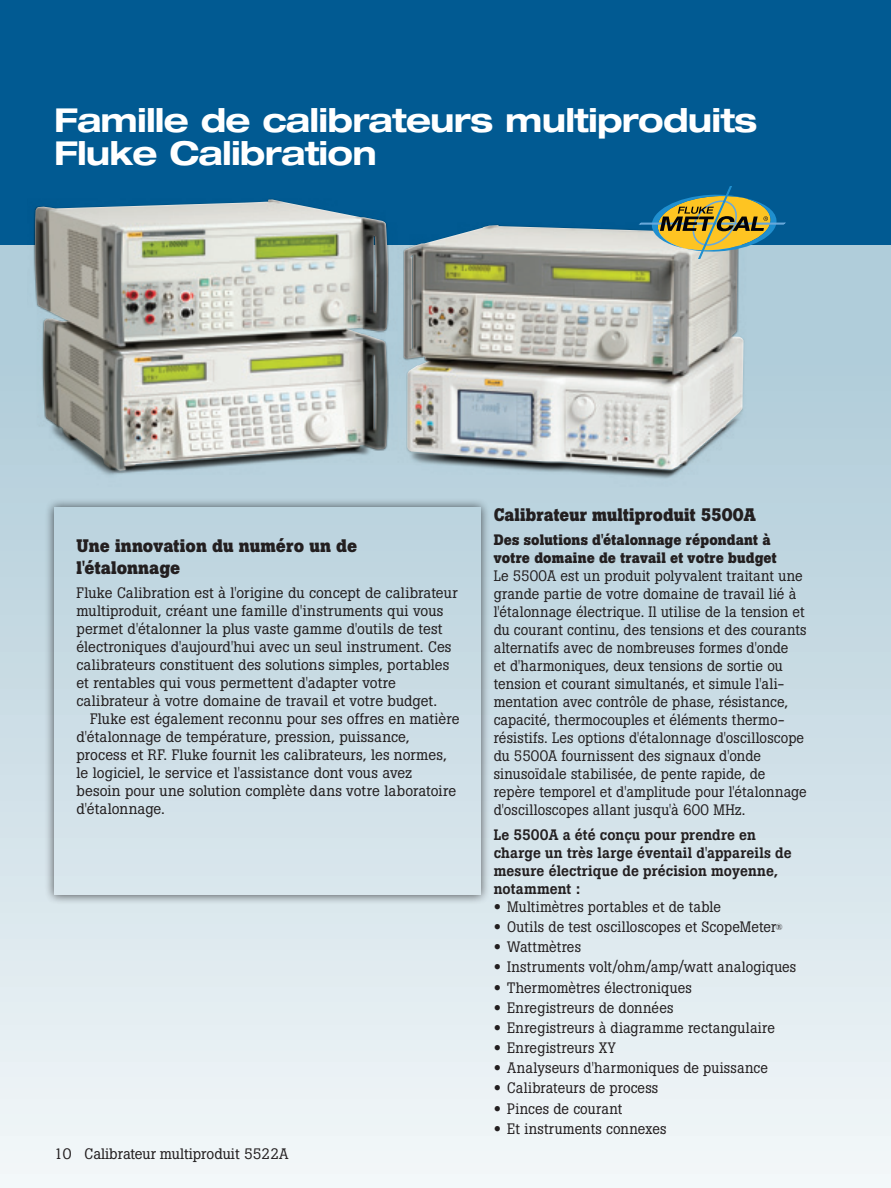
<style>
.page{position:relative;width:891px;height:1188px;background:#fff}
.page>*{position:absolute;margin:0;border:0;box-sizing:border-box;transform-origin:0 0}
.t1{font:700 expanded 33px/33px "Helvetica Neue LT Std";letter-spacing:-.025em;color:#fff}
._2nd_subhead{font:700 18px/21.6px "Boton Pro";letter-spacing:.005em;color:#231f20}
._1st_paragraph{font:15px/18px "Boton Pro";letter-spacing:.005em;color:#231f20}
.Bullet_copy{font:15px "Boton Pro";letter-spacing:.01em;color:#231f20}
.indent_paragraph{font:15px/18px "Boton Pro";letter-spacing:.005em;color:#231f20}
._1st_paragraph-2{font:500 15px/18px "Boton Pro";letter-spacing:.01em;color:#231f20}
._1st_paragraph-3{font:700 15px/18px "Boton Pro";letter-spacing:.01em;color:#231f20}
.s1{font-family:"Helvetica Neue LT Std";font-weight:700;font-stretch:expanded}
.s2{font-size:8.7px}
</style>
<div class="page">
<div style="left:0;top:244px;width:891px;height:944px;background:linear-gradient(to bottom,#a8c7d6,#f1f6f8)"></div>
<div style="left:0;top:0;width:891px;height:245px;background:#015a92"></div>
<div style="left:44px;top:497px;width:446px;height:407px;background:#231f20;opacity:.75"></div>
<div style="left:54px;top:507px;width:426px;height:388px;background:linear-gradient(to bottom,#bbd3de,#dae7ed)"></div>
<img style="left:27px;top:210px;width:735px;height:282px">
<img style="left:35px;top:199px;width:709px;height:272px">
<svg style="left:638px;top:186px;width:148px;height:73px"></svg>
<p class="t1" style="left:54px;top:102px;width:705px">Famille de calibrateurs multiproduits<br>Fluke Calibration</p>
<p class="_2nd_subhead" style="left:76px;top:535px;width:282px">Une innovation du numéro un de l'étalonnage</p>
<p class="_1st_paragraph" style="left:76px;top:584px;width:383px">Fluke Calibration est à l'origine du concept de calibrateur multiproduit, créant une famille d'instruments qui vous permet d'étalonner la plus vaste gamme d'outils de test électroniques d'aujourd'hui avec un seul instrument. Ces calibrateurs constituent des solutions simples, portables et rentables qui vous permettent d'adapter votre calibrateur à votre domaine de travail et votre budget.</p>
<p class="indent_paragraph" style="left:76px;top:710px;width:385px;text-indent:14px">Fluke est également reconnu pour ses offres en matière d'étalonnage de température, pression, puissance, process et RF. Fluke fournit les calibrateurs, les normes, le logiciel, le service et l'assistance dont vous avez besoin pour une solution complète dans votre laboratoire d'étalonnage.</p>
<p class="_1st_paragraph" style="left:54px;top:1145px;width:236px">10 Calibrateur multiproduit 5522A</p>
<p class="_2nd_subhead" style="left:494px;top:503px;width:264px">Calibrateur multiproduit 5500A</p>
<p class="_1st_paragraph-3" style="left:494px;top:531px;width:285px">Des solutions d'étalonnage répondant à votre domaine de travail et votre budget</p>
<p class="_1st_paragraph" style="left:494px;top:567px;width:315px">Le 5500A est un produit polyvalent traitant une grande partie de votre domaine de travail lié à l'étalonnage électrique. Il utilise de la tension et du courant continu, des tensions et des courants alternatifs avec de nombreuses formes d'onde<br>et d'harmoniques, deux tensions de sortie ou tension et courant simultanés, et simule l'ali&shy;mentation avec contrôle de phase, résistance, capacité, thermocouples et éléments thermo&shy;résistifs. Les options d'étalonnage d'oscilloscope du 5500A fournissent des signaux d'onde sinusoïdale stabilisée, de pente rapide, de repère temporel et d'amplitude pour l'étalonnage d'oscilloscopes allant jusqu'à 600 MHz.</p>
<p class="_1st_paragraph-2" style="left:494px;top:826px;width:300px">Le 5500A a été conçu pour prendre en charge un très large éventail d'appareils de mesure électrique de précision moyenne, notamment :</p>
<p class="Bullet_copy" style="left:494px;top:897px;width:229px"><span class="s1">•</span> Multimètres portables et de table</p>
<p class="Bullet_copy" style="left:494px;top:917px;width:290px"><span class="s1">•</span> Outils de test oscilloscopes et ScopeMeter<span class="s2">®</span></p>
<p class="Bullet_copy" style="left:494px;top:937px;width:89px"><span class="s1">•</span> Wattmètres</p>
<p class="Bullet_copy" style="left:494px;top:958px;width:304px"><span class="s1">•</span> Instruments volt/ohm/amp/watt analogiques</p>
<p class="Bullet_copy" style="left:494px;top:978px;width:200px"><span class="s1">•</span> Thermomètres électroniques</p>
<p class="Bullet_copy" style="left:494px;top:998px;width:181px"><span class="s1">•</span> Enregistreurs de données</p>
<p class="Bullet_copy" style="left:494px;top:1018px;width:283px"><span class="s1">•</span> Enregistreurs à diagramme rectangulaire</p>
<p class="Bullet_copy" style="left:494px;top:1038px;width:123px"><span class="s1">•</span> Enregistreurs XY</p>
<p class="Bullet_copy" style="left:494px;top:1058px;width:276px"><span class="s1">•</span> Analyseurs d'harmoniques de puissance</p>
<p class="Bullet_copy" style="left:494px;top:1078px;width:166px"><span class="s1">•</span> Calibrateurs de process</p>
<p class="Bullet_copy" style="left:494px;top:1099px;width:130px"><span class="s1">•</span> Pinces de courant</p>
<p class="Bullet_copy" style="left:494px;top:1119px;width:174px"><span class="s1">•</span> Et instruments connexes</p>
</div>
